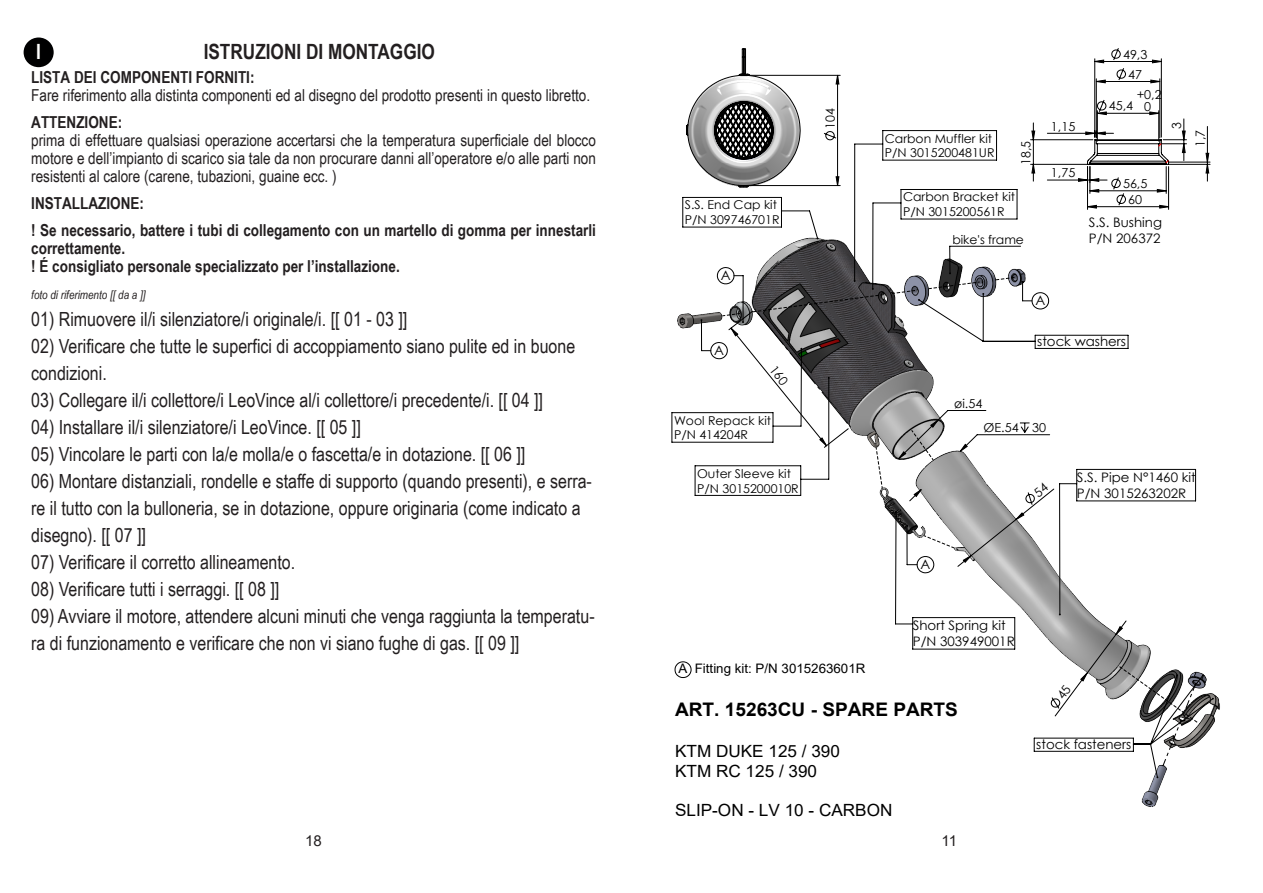
<style>
.page{position:relative;width:1263px;height:893px;background:#fff}
.page>*{position:absolute;margin:0;border:0;box-sizing:border-box;transform-origin:0 0}
.t1{font:700 21px "Arial Narrow";color:#231f20}
.t2{font:700 21px "Arial Narrow";color:#fff}
.t3{font:19.5px/27px "Arial Narrow";color:#231f20}
.t4{font:700 18.75px "Arial";color:#000}
.t5{font:16.8px/19.5px "Arial";color:#000}
.t6{font:16.5px/18px "Arial Narrow";color:#231f20;text-align:justify}
.t7{font:700 16.5px/18px "Arial Narrow";color:#231f20}
.t8{font:15px "Arial";color:#231f20}
.t9{font:13.05px/15.8px "Century Gothic";color:#000}
.t10{font:13.05px "Arial";color:#000}
.t11{font:12.6px "Century Gothic";color:#000}
.t12{font:12.3px/12px "Century Gothic";color:#000;text-align:center}
.t13{font:12.15px/14.9px "Century Gothic";color:#000}
.t14{font:italic 12px "Arial Narrow";color:#231f20}
</style>
<div class="page">
<div style="left:24px;top:38px;width:30px;height:29px;background:#000001;border-radius:50%"></div>
<svg style="left:686px;top:48px;width:115px;height:82px"></svg>
<svg style="left:672px;top:413px;width:1px;height:29px"></svg>
<hr style="left:672px;top:412px;width:101px;height:1px;background:#000">
<hr style="left:672px;top:442px;width:101px;height:1px;background:#000">
<svg style="left:695px;top:466px;width:1px;height:29px"></svg>
<hr style="left:695px;top:465px;width:106px;height:1px;background:#000">
<hr style="left:695px;top:495px;width:106px;height:1px;background:#000">
<svg style="left:682px;top:130px;width:336px;height:145px"></svg>
<hr style="left:746px;top:75px;width:94px;height:1px;background:#000">
<hr style="left:746px;top:185px;width:94px;height:1px;background:#000">
<hr style="left:1168px;top:162px;width:42px;height:1px;background:#000">
<hr style="left:1169px;top:164px;width:41px;height:1px;background:#000">
<svg style="left:700px;top:281px;width:514px;height:497px"></svg>
<svg style="left:823px;top:48px;width:386px;height:161px"></svg>
<svg style="left:1051px;top:620px;width:147px;height:147px"></svg>
<svg style="left:722px;top:238px;width:332px;height:335px"></svg>
<p class="t2" style="left:36px;top:36px;width:6px">I</p>
<p class="t1" style="left:204px;top:36px;width:233px">ISTRUZIONI DI MONTAGGIO</p>
<p class="t7" style="left:31px;top:68px;width:225px">LISTA DEI COMPONENTI FORNITI:</p>
<p class="t6" style="left:31px;top:86px;width:560px">Fare riferimento alla distinta componenti ed al disegno del prodotto presenti in questo libretto.</p>
<p class="t7" style="left:31px;top:113px;width:92px">ATTENZIONE:</p>
<p class="t6" style="left:31px;top:131px;width:566px">prima di effettuare qualsiasi operazione accertarsi che la temperatura superficiale del blocco motore e dell’impianto di scarico sia tale da non procurare danni all’operatore e/o alle parti non resistenti al calore (carene, tubazioni, guaine ecc. )</p>
<p class="t7" style="left:31px;top:194px;width:114px">INSTALLAZIONE:</p>
<p class="t7" style="left:31px;top:221px;width:566px">! Se necessario, battere i tubi di collegamento con un martello di gomma per innestarli correttamente.</p>
<p class="t7" style="left:31px;top:257px;width:370px">! É consigliato personale specializzato per l’installazione.</p>
<p class="t14" style="left:31px;top:287px;width:116px">foto di riferimento [[ da a ]]</p>
<p class="t3" style="left:31px;top:305px;width:377px">01) Rimuovere il/i silenziatore/i originale/i. [[ 01 - 03 ]]</p>
<p class="t3" style="left:31px;top:332px;width:545px">02) Verificare che tutte le superfici di accoppiamento siano pulite ed in buone condizioni.</p>
<p class="t3" style="left:31px;top:386px;width:513px">03) Collegare il/i collettore/i LeoVince al/i collettore/i precedente/i. [[ 04 ]]</p>
<p class="t3" style="left:31px;top:413px;width:331px">04) Installare il/i silenziatore/i LeoVince. [[ 05 ]]</p>
<p class="t3" style="left:31px;top:440px;width:495px">05) Vincolare le parti con la/e molla/e o fascetta/e in dotazione. [[ 06 ]]</p>
<p class="t3" style="left:31px;top:467px;width:562px">06) Montare distanziali, rondelle e staffe di supporto (quando presenti), e serra&shy;re il tutto con la bulloneria, se in dotazione, oppure originaria (come indicato a disegno). [[ 07 ]]</p>
<p class="t3" style="left:31px;top:548px;width:265px">07) Verificare il corretto allineamento.</p>
<p class="t3" style="left:31px;top:575px;width:249px">08) Verificare tutti i serraggi. [[ 08 ]]</p>
<p class="t3" style="left:31px;top:602px;width:565px">09) Avviare il motore, attendere alcuni minuti che venga raggiunta la temperatu&shy;ra di funzionamento e verificare che non vi siano fughe di gas. [[ 09 ]]</p>
<p class="t12" style="left:1123px;top:48px;width:26px">49,3</p>
<p class="t11" style="left:821px;top:129px;width:22px;rotate:-90deg">104</p>
<p class="t13" style="left:685px;top:197px;width:96px">S.S. End Cap kit<br>P/N 309746701R</p>
<p class="t9" style="left:721px;top:267px;width:11px">A</p>
<p class="t9" style="left:714px;top:342px;width:11px">A</p>
<p class="t13" style="left:674px;top:413px;width:99px">Wool Repack kit<br>P/N 414204R</p>
<p class="t13" style="left:697px;top:466px;width:103px">Outer Sleeve kit<br>P/N 3015200010R</p>
<p class="t12" style="left:1128px;top:68px;width:15px">47</p>
<p class="t13" style="left:885px;top:131px;width:111px">Carbon Muffler kit<br>P/N 3015200481UR</p>
<p class="t11" style="left:1017px;top:165px;width:25px;rotate:-90deg">18,5</p>
<p class="t13" style="left:903px;top:189px;width:113px">Carbon Bracket kit<br>P/N 3015200561R</p>
<p class="t13" style="left:952px;top:232px;width:73px">bike's frame</p>
<p class="t12" style="left:1109px;top:100px;width:26px">45,4</p>
<p class="t12" style="left:1137px;top:88px;width:27px">+0,2<br>0</p>
<p class="t12" style="left:1051px;top:120px;width:26px">1,15</p>
<p class="t11" style="left:1168px;top:129px;width:8px;rotate:-90deg">3</p>
<p class="t12" style="left:1051px;top:167px;width:26px">1,75</p>
<p class="t12" style="left:1123px;top:175px;width:26px;line-height:15.9px">56,5<br>60</p>
<p class="t9" style="left:1089px;top:215px;width:75px">S.S. Bushing<br>P/N 206372</p>
<p class="t11" style="left:1191px;top:147px;width:19px;rotate:-90deg">1,7</p>
<p class="t9" style="left:1035px;top:293px;width:11px">A</p>
<p class="t9" style="left:1037px;top:334px;width:90px">stock washers</p>
<p class="t12" style="left:954px;top:397px;width:30px">øi.54</p>
<p class="t12" style="left:983px;top:421px;width:64px">ØE.54 30</p>
<p class="t9" style="left:921px;top:556px;width:11px">A</p>
<p class="t9" style="left:913px;top:618px;width:103px">Short Spring kit<br>P/N 303949001R</p>
<p class="t9" style="left:1077px;top:469px;width:120px">S.S. Pipe N°1460 kit<br>P/N 3015263202R</p>
<p class="t10" style="left:679px;top:660px;width:188px">A Fitting kit: P/N 3015263601R</p>
<p class="t4" style="left:675px;top:696px;width:284px">ART. 15263CU - SPARE PARTS</p>
<p class="t5" style="left:675px;top:741px;width:166px">KTM DUKE 125 / 390<br>KTM RC 125 / 390</p>
<p class="t5" style="left:675px;top:800px;width:219px">SLIP-ON - LV 10 - CARBON</p>
<p class="t9" style="left:1036px;top:736px;width:97px">stock fasteners</p>
<p class="t8" style="left:305px;top:830px;width:18px">18</p>
<p class="t8" style="left:941px;top:830px;width:17px">11</p>
</div>
